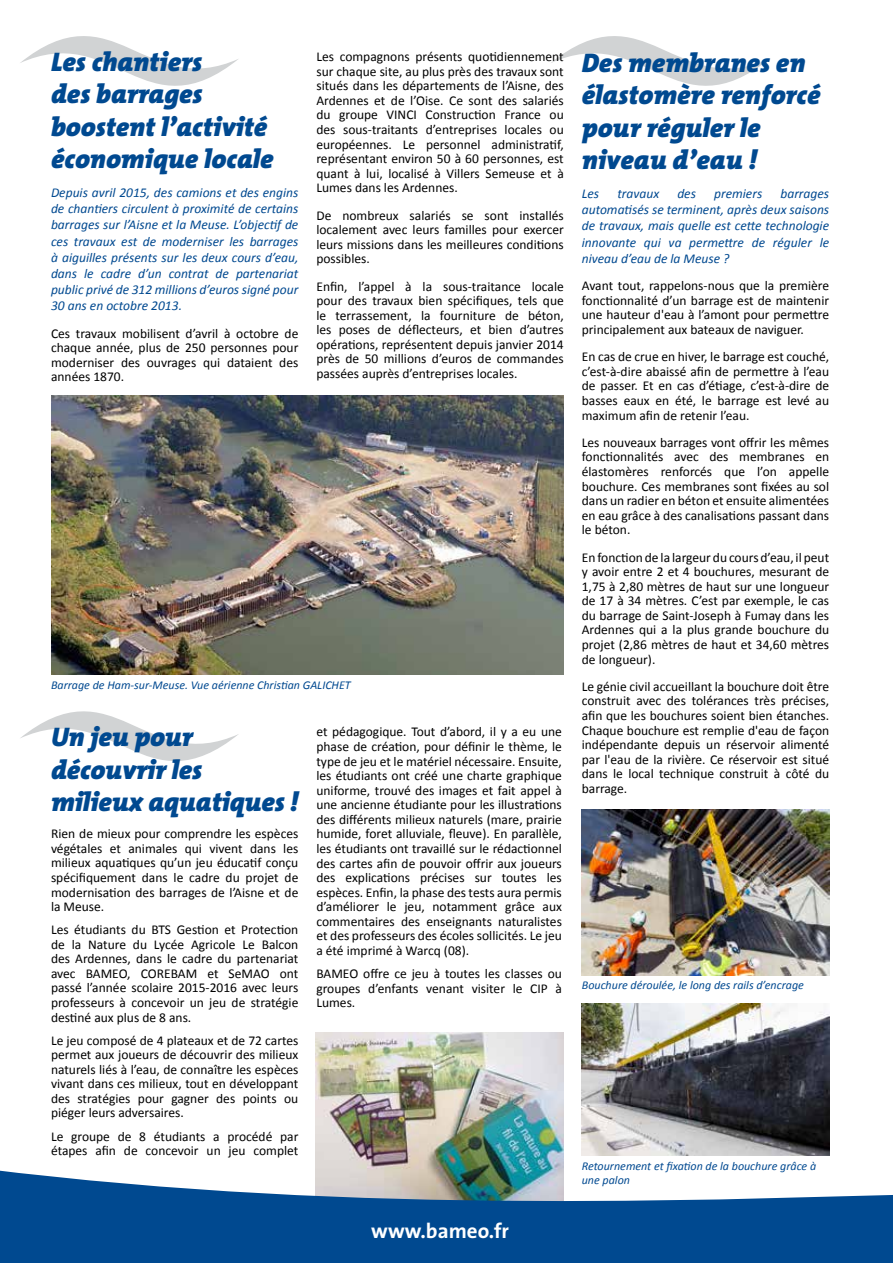
<style>
.page{position:relative;width:893px;height:1263px;background:#fff}
.page>*{position:absolute;margin:0;border:0;box-sizing:border-box;transform-origin:0 0}
.t1{font:italic 900 27px/32.4px "The Mix";color:#004990}
.t2{font:700 21px "The Sans";color:#fff}
.t3{font:13.5px/14.5px "Calibri";color:#000;text-align:justify}
.t4{font:italic 13.5px/16.2px "Calibri";color:#004990;text-align:justify}
.t5{font:italic 12px/14.4px "Calibri";color:#004990}
</style>
<div class="page">
<svg style="left:20px;top:36px;width:218px;height:50px"></svg>
<svg style="left:21px;top:674px;width:218px;height:87px"></svg>
<img style="left:316px;top:1032px;width:247px;height:74px">
<svg style="left:551px;top:36px;width:218px;height:50px"></svg>
<img style="left:582px;top:810px;width:247px;height:165px">
<img style="left:582px;top:1004px;width:247px;height:102px">
<svg style="left:0;top:1106px;width:893px;height:157px"></svg>
<div style="left:51px;top:1211px;width:778px;height:39px;border:2px solid #004990"></div>
<img style="left:51px;top:396px;width:513px;height:278px">
<h1 class="t1" style="left:51px;top:45px;width:224px">Les chantiers<br>des barrages boostent l’activité économique locale</h1>
<p class="t4" style="left:51px;top:184px;width:249px">Depuis avril 2015, des camions et des engins de chantiers circulent à proximité de certains barrages sur l’Aisne et la Meuse. L’objectif de ces travaux est de moderniser les barrages à aiguilles présents sur les deux cours d’eau, dans le cadre d’un contrat de partenariat public privé de 312 millions d’euros signé pour 30 ans en octobre 2013.</p>
<p class="t3" style="left:51px;top:326px;width:249px">Ces travaux mobilisent d’avril à octobre de chaque année, plus de 250 personnes pour moderniser des ouvrages qui dataient des années 1870.</p>
<p class="t3" style="left:316px;top:49px;width:249px">Les compagnons présents quotidiennement sur chaque site, au plus près des travaux sont situés dans les départements de l’Aisne, des Ardennes et de l’Oise. Ce sont des salariés du groupe VINCI Construction France ou des sous-traitants d’entreprises locales ou européennes. Le personnel administratif, représentant environ 50 à 60 personnes, est quant à lui, localisé à Villers Semeuse et à Lumes dans les Ardennes.</p>
<p class="t3" style="left:316px;top:208px;width:249px">De nombreux salariés se sont installés localement avec leurs familles pour exercer leurs missions dans les meilleures conditions possibles.</p>
<p class="t3" style="left:316px;top:279px;width:249px">Enfin, l’appel à la sous-traitance locale pour des travaux bien spécifiques, tels que le terrassement, la fourniture de béton, les poses de déflecteurs, et bien d’autres opérations, représentent depuis janvier 2014 près de 50 millions d’euros de commandes passées auprès d’entreprises locales.</p>
<p class="t5" style="left:51px;top:677px;width:301px">Barrage de Ham-sur-Meuse. Vue aérienne Christian GALICHET</p>
<h1 class="t1" style="left:51px;top:720px;width:249px">Un jeu pour découvrir les milieux aquatiques !</h1>
<p class="t3" style="left:51px;top:826px;width:249px">Rien de mieux pour comprendre les espèces végétales et animales qui vivent dans les milieux aquatiques qu’un jeu éducatif conçu spécifiquement dans le cadre du projet de modernisation des barrages de l’Aisne et de la Meuse.</p>
<p class="t3" style="left:51px;top:922px;width:249px">Les étudiants du BTS Gestion et Protection de la Nature du Lycée Agricole Le Balcon des Ardennes, dans le cadre du partenariat avec BAMEO, COREBAM et SeMAO ont passé l’année scolaire 2015-2016 avec leurs professeurs à concevoir un jeu de stratégie destiné aux plus de 8 ans.</p>
<p class="t3" style="left:51px;top:1033px;width:249px">Le jeu composé de 4 plateaux et de 72 cartes permet aux joueurs de découvrir des milieux naturels liés à l’eau, de connaître les espèces vivant dans ces milieux, tout en développant des stratégies pour gagner des points ou piéger leurs adversaires.</p>
<p class="t3" style="left:51px;top:1129px;width:249px">Le groupe de 8 étudiants a procédé par étapes afin de concevoir un jeu complet</p>
<p class="t3" style="left:316px;top:725px;width:247px">et pédagogique. Tout d’abord, il y a eu une phase de création, pour définir le thème, le type de jeu et le matériel nécessaire. Ensuite, les étudiants ont créé une charte graphique uniforme, trouvé des images et fait appel à une ancienne étudiante pour les illustrations des différents milieux naturels (mare, prairie humide, foret alluviale, fleuve). En parallèle, les étudiants ont travaillé sur le rédactionnel des cartes afin de pouvoir offrir aux joueurs des explications précises sur toutes les espèces. Enfin, la phase des tests aura permis d’améliorer le jeu, notamment grâce aux commentaires des enseignants naturalistes et des professeurs des écoles sollicités. Le jeu a été imprimé à Warcq (08).</p>
<p class="t3" style="left:316px;top:966px;width:247px">BAMEO offre ce jeu à toutes les classes ou groupes d’enfants venant visiter le CIP à Lumes.</p>
<h2 class="t2" style="left:371px;top:1213px;width:139px">www.bameo.fr</h2>
<h1 class="t1" style="left:582px;top:46px;width:240px">Des membranes en élastomère renforcé pour réguler le niveau d’eau !</h1>
<p class="t4" style="left:582px;top:185px;width:19px">Les</p>
<p class="t4" style="left:617px;top:185px;width:43px">travaux</p>
<p class="t4" style="left:677px;top:185px;width:20px">des</p>
<p class="t4" style="left:714px;top:185px;width:50px">premiers</p>
<p class="t4" style="left:582px;top:185px;width:249px;text-indent:199px">barrages automatisés se terminent, après deux saisons de travaux, mais quelle est cette technologie innovante qui va permettre de réguler le niveau d’eau de la Meuse ?</p>
<p class="t3" style="left:582px;top:278px;width:249px">Avant tout, rappelons-nous que la première fonctionnalité d’un barrage est de maintenir une hauteur d'eau à l’amont pour permettre principalement aux bateaux de naviguer.</p>
<p class="t3" style="left:582px;top:349px;width:249px">En cas de crue en hiver, le barrage est couché, c’est-à-dire abaissé afin de permettre à l’eau de passer. Et en cas d’étiage, c’est-à-dire de basses eaux en été, le barrage est levé au maximum afin de retenir l’eau.</p>
<p class="t3" style="left:582px;top:435px;width:249px">Les nouveaux barrages vont offrir les mêmes fonctionnalités avec des membranes en élastomères renforcés que l’on appelle bouchure. Ces membranes sont fixées au sol dans un radier en béton et ensuite alimentées en eau grâce à des canalisations passant dans le béton.</p>
<p class="t3" style="left:582px;top:550px;width:249px">En fonction de la largeur du cours d’eau, il peut y avoir entre 2 et 4 bouchures, mesurant de 1,75 à 2,80 mètres de haut sur une longueur de 17 à 34 mètres. C’est par exemple, le cas du barrage de Saint-Joseph à Fumay dans les Ardennes qui a la plus grande bouchure du projet (2,86 mètres de haut et 34,60 mètres de longueur).</p>
<p class="t3" style="left:582px;top:679px;width:249px">Le génie civil accueillant la bouchure doit être construit avec des tolérances très précises, afin que les bouchures soient bien étanches.<br>Chaque bouchure est remplie d'eau de façon indépendante depuis un réservoir alimenté par l'eau de la rivière. Ce réservoir est situé dans le local technique construit à côté du barrage.</p>
<p class="t5" style="left:582px;top:977px;width:224px">Bouchure déroulée, le long des rails d’encrage</p>
<p class="t5" style="left:582px;top:1158px;width:236px">Retournement et fixation de la bouchure grâce à une palon</p>
</div>
